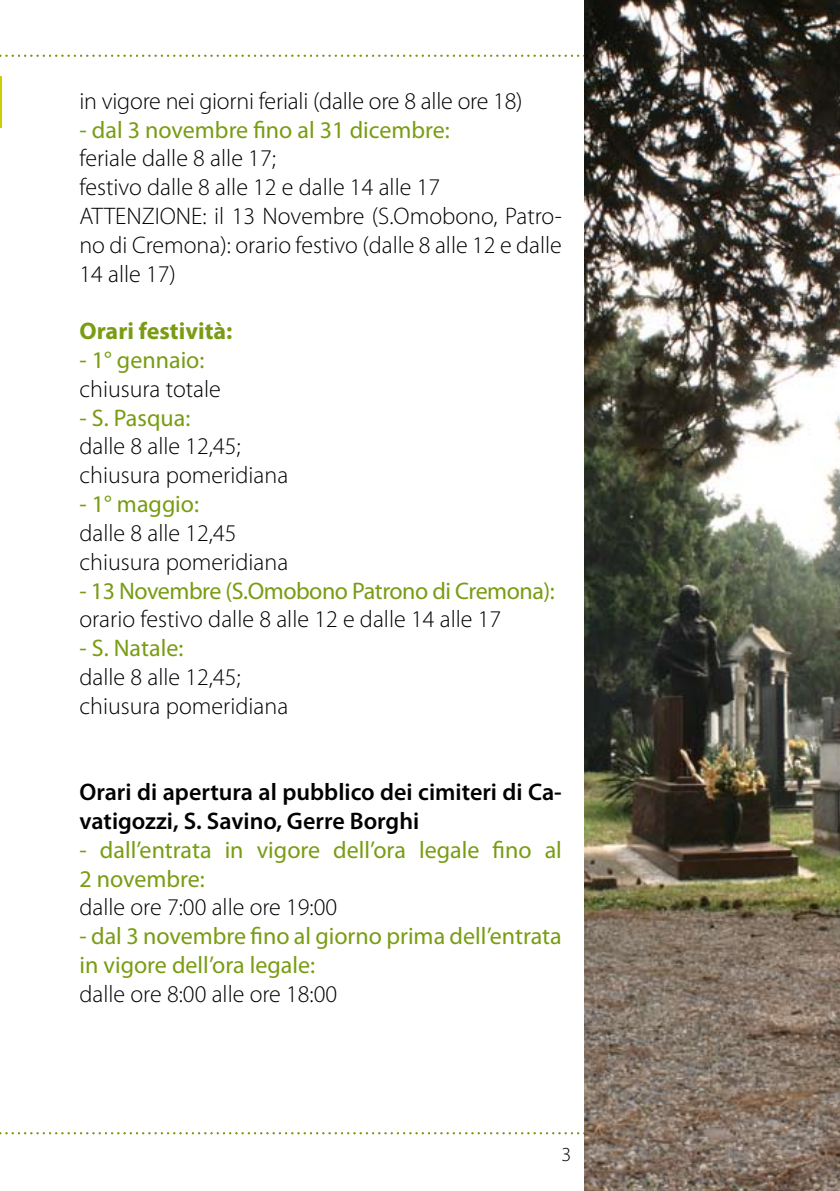
<style>
.page{position:relative;width:840px;height:1191px;background:#fff}
.page>*{position:absolute;margin:0;border:0;box-sizing:border-box;transform-origin:0 0}
.t1{font:300 24px/28.8px "Myriad Pro";color:#000}
.t2{font:24px/28.8px "Myriad Pro";color:#799c13}
.t3{font:600 24px/28.8px "Myriad Pro";color:#000}
.t4{font:24px "Myriad Pro";letter-spacing:-.02em;color:#799c13}
.t5{font:700 24px "Myriad Pro";color:#799c13}
</style>
<div class="page">
<svg style="left:0;top:1132px;width:584px;height:2px"></svg>
<svg style="left:0;top:55px;width:584px;height:2px"></svg>
<hr style="left:0;top:77px;width:1px;height:51px;background:#cbce00">
<img style="left:584px;top:0;width:255px;height:1191px">
<p class="t1" style="left:79px;top:86px;width:444px">in vigore nei giorni feriali (dalle ore 8 alle ore 18)</p>
<p class="t2" style="left:79px;top:115px;width:371px">- dal 3 novembre fino al 31 dicembre:</p>
<p class="t1" style="left:79px;top:144px;width:483px">feriale dalle 8 alle 17;<br>festivo dalle 8 alle 12 e dalle 14 alle 17<br>ATTENZIONE: il 13 Novembre (S.Omobono, Patro&shy;no di Cremona): orario festivo (dalle 8 alle 12 e dalle 14 alle 17)</p>
<p class="t5" style="left:79px;top:315px;width:154px">Orari festività:</p>
<p class="t2" style="left:79px;top:345px;width:126px">- 1° gennaio:</p>
<p class="t1" style="left:79px;top:374px;width:143px">chiusura totale</p>
<p class="t2" style="left:79px;top:403px;width:112px">- S. Pasqua:</p>
<p class="t1" style="left:79px;top:432px;width:210px">dalle 8 alle 12,45; chiusura pomeridiana</p>
<p class="t2" style="left:79px;top:489px;width:121px">- 1° maggio:</p>
<p class="t1" style="left:79px;top:518px;width:210px">dalle 8 alle 12,45 chiusura pomeridiana</p>
<p class="t4" style="left:79px;top:575px;width:476px">- 13 Novembre (S.Omobono Patrono di Cremona):</p>
<p class="t1" style="left:79px;top:604px;width:423px">orario festivo dalle 8 alle 12 e dalle 14 alle 17</p>
<p class="t2" style="left:79px;top:633px;width:105px">- S. Natale:</p>
<p class="t1" style="left:79px;top:662px;width:210px">dalle 8 alle 12,45; chiusura pomeridiana</p>
<p class="t3" style="left:79px;top:777px;width:483px">Orari di apertura al pubblico dei cimiteri di Ca&shy;vatigozzi, S. Savino, Gerre Borghi</p>
<p class="t2" style="left:79px;top:835px;width:483px">- dall’entrata in vigore dell’ora legale fino al<br>2 novembre:</p>
<p class="t1" style="left:79px;top:892px;width:259px">dalle ore 7:00 alle ore 19:00</p>
<p class="t2" style="left:79px;top:921px;width:483px">- dal 3 novembre fino al giorno prima dell’entrata in vigore dell’ora legale:</p>
<p class="t1" style="left:79px;top:979px;width:259px">dalle ore 8:00 alle ore 18:00</p>
</div>
